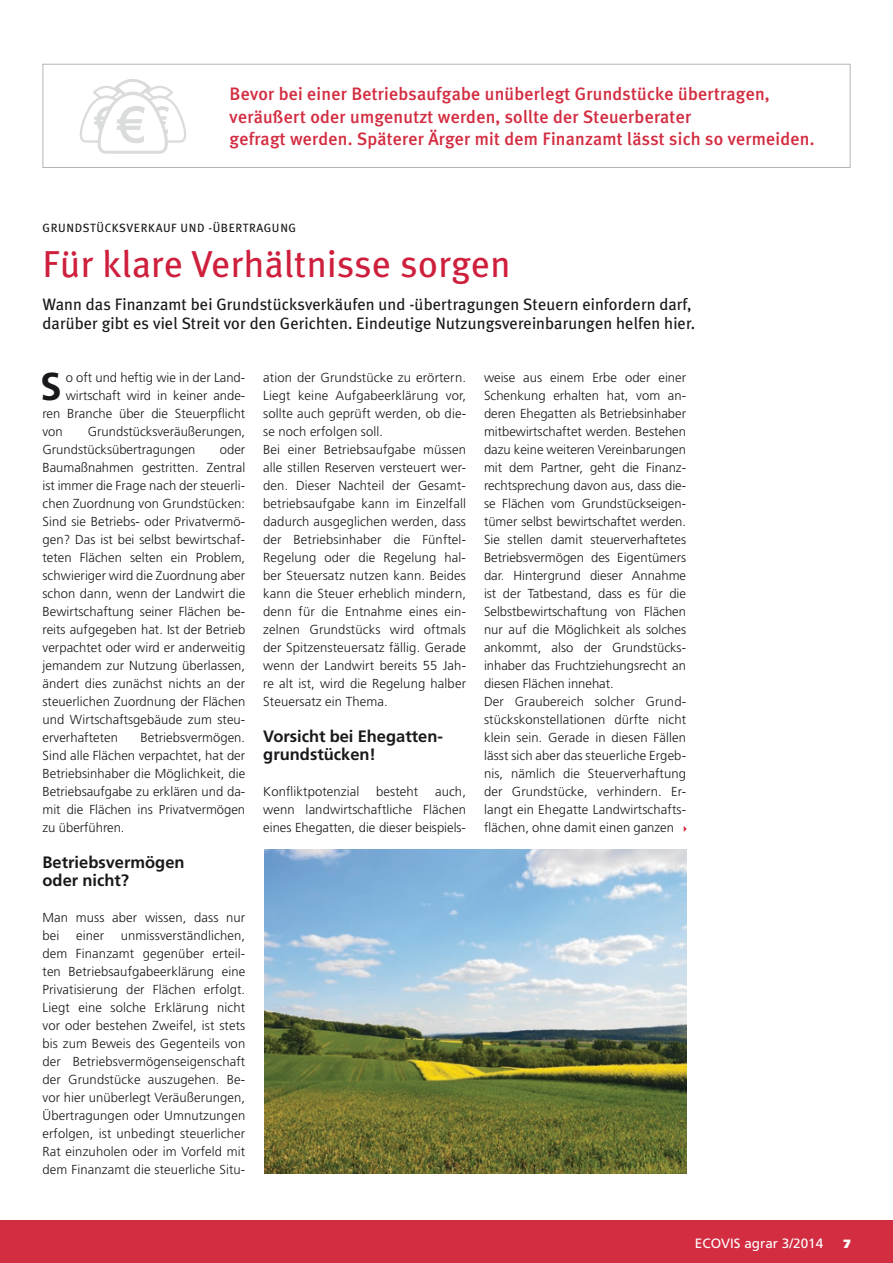
<style>
.page{position:relative;width:893px;height:1263px;background:#fff}
.page>*{position:absolute;margin:0;border:0;box-sizing:border-box;transform-origin:0 0}
.t1{font:700 38.85px "Frutiger";color:#1a181b}
.t2{font:37.5px "Meta Plus";letter-spacing:.01em;color:#ce1f3d}
.t3{font:500 18px/22.5px "Meta Plus";letter-spacing:.01em;color:#d32d41}
.t4{font:16.5px/19.5px "Meta Plus";letter-spacing:.005em;color:#1a181b}
.t5{font:700 16.5px/18px "Frutiger";color:#1a181b}
.t6{font:13.5px "Frutiger";color:#fff}
.t7{font:300 13.05px/18px "Frutiger";letter-spacing:.01em;color:#1a181b}
.t8{font:12px "Meta Plus";letter-spacing:.04em;color:#1a181b}
.t9{font:900 12px "Frutiger";color:#fff}
</style>
<div class="page">
<div style="left:0;top:1220px;width:893px;height:43px;background:#d32d41"></div>
<img style="left:264px;top:850px;width:423px;height:324px">
<svg style="left:684px;top:826px;width:3px;height:6px"></svg>
<svg style="left:43px;top:64px;width:807px;height:104px"></svg>
<h3 class="t3" style="left:230px;top:83px;width:586px">Bevor bei einer Betriebsaufgabe unüberlegt Grundstücke übertragen, veräußert oder umgenutzt werden, sollte der Steuerberater<br>gefragt werden. Späterer Ärger mit dem Finanzamt lässt sich so vermeiden.</h3>
<p class="t8" style="left:43px;top:221px;width:255px">GRUNDSTÜCKSVERKAUF UND -ÜBERTRAGUNG</p>
<h2 class="t2" style="left:43px;top:243px;width:470px">Für klare Verhältnisse sorgen</h2>
<p class="t4" style="left:43px;top:294px;width:654px">Wann das Finanzamt bei Grundstücksverkäufen und -übertragungen Steuern einfordern darf, darüber gibt es viel Streit vor den Gerichten. Eindeutige Nutzungsvereinbarungen helfen hier.</p>
<h1 class="t1" style="left:40px;top:364px;width:23px">S</h1>
<p class="t7" style="left:66px;top:368px;width:181px">o oft und heftig wie in der Land-</p>
<p class="t7" style="left:66px;top:386px;width:181px">wirtschaft wird in keiner ande-</p>
<p class="t7" style="left:43px;top:404px;width:204px">ren Branche über die Steuerpflicht</p>
<p class="t7" style="left:43px;top:422px;width:22px">von</p>
<p class="t7" style="left:43px;top:422px;width:204px;text-indent:45px">Grundstücksveräußerungen,<br>Grundstücksübertragungen</p>
<p class="t7" style="left:43px;top:440px;width:204px;text-align:justify;text-indent:177px">oder Baumaßnahmen gestritten. Zentral ist immer die Frage nach der steuerli&shy;chen Zuordnung von Grundstücken:<br>Sind sie Betriebs- oder Privatvermö&shy;gen? Das ist bei selbst bewirtschaf&shy;teten Flächen selten ein Problem, schwieriger wird die Zuordnung aber schon dann, wenn der Landwirt die Bewirtschaftung seiner Flächen be&shy;reits aufgegeben hat. Ist der Betrieb verpachtet oder wird er anderweitig jemandem zur Nutzung überlassen, ändert dies zunächst nichts an der steuerlichen Zuordnung der Flächen und Wirtschaftsgebäude zum steu&shy;erverhafteten</p>
<p class="t7" style="left:43px;top:728px;width:204px;text-align:justify;text-indent:98px">Betriebsvermögen.<br>Sind alle Flächen verpachtet, hat der Betriebsinhaber die Möglichkeit, die Betriebsaufgabe zu erklären und da&shy;mit die Flächen ins Privatvermögen zu überführen.</p>
<p class="t5" style="left:43px;top:853px;width:144px">Betriebsvermögen oder nicht?</p>
<p class="t7" style="left:43px;top:908px;width:204px">Man muss aber wissen, dass nur bei</p>
<p class="t7" style="left:43px;top:926px;width:204px;text-align:justify;text-indent:78px">unmissverständlichen, dem Finanzamt gegenüber erteil&shy;ten Betriebsaufgabeerklärung eine Privatisierung der Flächen erfolgt.<br>Liegt eine solche Erklärung nicht vor oder bestehen Zweifel, ist stets bis zum Beweis des Gegenteils von der Betriebsvermögenseigenschaft der Grundstücke auszugehen. Be&shy;vor hier unüberlegt Veräußerungen, Übertragungen oder Umnutzungen erfolgen, ist unbedingt steuerlicher Rat einzuholen oder im Vorfeld mit dem Finanzamt die steuerliche Situ-</p>
<p class="t7" style="left:76px;top:926px;width:30px">einer</p>
<p class="t7" style="left:263px;top:368px;width:204px">ation der Grundstücke zu erörtern.<br>Liegt keine Aufgabeerklärung vor, sollte auch geprüft werden, ob die&shy;se noch erfolgen soll.<br>Bei einer Betriebsaufgabe müssen alle stillen Reserven versteuert wer&shy;den. Dieser Nachteil der Gesamt&shy;betriebsaufgabe kann im Einzelfall dadurch ausgeglichen werden, dass der Betriebsinhaber die Fünftel-Regelung oder die Regelung hal&shy;ber Steuersatz nutzen kann. Beides kann die Steuer erheblich mindern, denn für die Entnahme eines ein&shy;zelnen Grundstücks wird oftmals der Spitzensteuersatz fällig. Gerade wenn der Landwirt bereits 55 Jah&shy;re alt ist, wird die Regelung halber Steuersatz ein Thema.</p>
<p class="t5" style="left:263px;top:727px;width:181px">Vorsicht bei Ehegatten&shy;grundstücken!</p>
<p class="t7" style="left:263px;top:782px;width:98px">Konfliktpotenzial</p>
<p class="t7" style="left:376px;top:782px;width:44px">besteht</p>
<p class="t7" style="left:263px;top:782px;width:204px;text-align:justify;text-indent:172px">auch, wenn landwirtschaftliche Flächen eines Ehegatten, die dieser beispiels-</p>
<p class="t7" style="left:484px;top:368px;width:204px">weise aus einem Erbe oder einer Schenkung erhalten hat, vom an&shy;deren Ehegatten als Betriebsinhaber mitbewirtschaftet werden. Bestehen dazu keine weiteren Vereinbarungen mit dem Partner, geht die Finanz&shy;rechtsprechung davon aus, dass die&shy;se Flächen vom Grundstückseigen&shy;tümer selbst bewirtschaftet werden.<br>Sie stellen damit steuerverhaftetes Betriebsvermögen des Eigentümers dar. Hintergrund dieser Annahme ist der Tatbestand, dass es für die Selbstbewirtschaftung von Flächen nur auf die Möglichkeit als solches ankommt, also der Grundstücks&shy;inhaber das Fruchtziehungsrecht an diesen Flächen innehat.<br>Der Graubereich solcher Grund&shy;stückskonstellationen dürfte nicht klein sein. Gerade in diesen Fällen lässt sich aber das steuerliche Ergeb&shy;nis, nämlich die Steuerverhaftung der Grundstücke, verhindern. Er&shy;langt ein Ehegatte Landwirtschafts&shy;flächen, ohne damit einen ganzen</p>
<p class="t6" style="left:695px;top:1235px;width:130px">ECOVIS agrar 3/2014</p>
<p class="t9" style="left:843px;top:1236px;width:9px">7</p>
</div>
